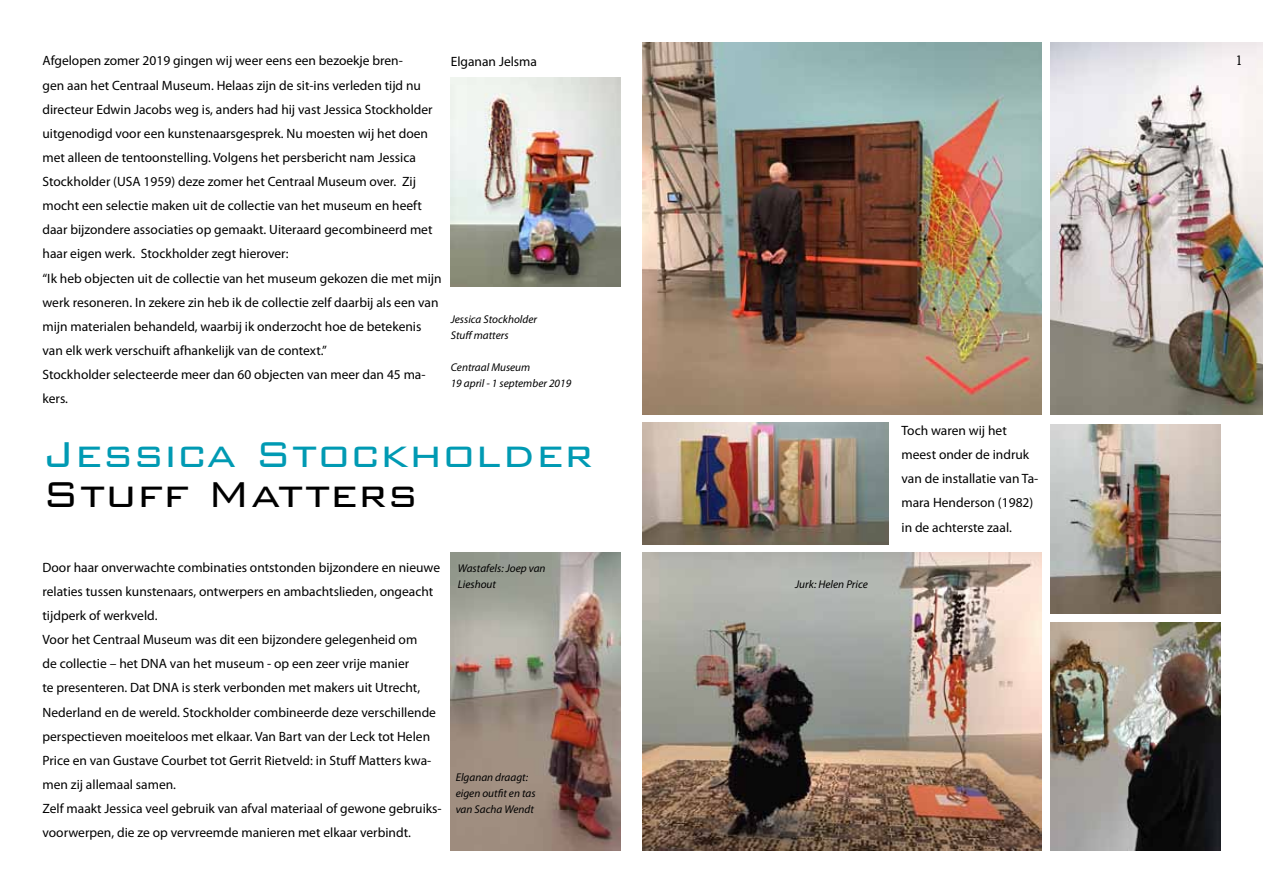
<style>
.page{position:relative;width:1263px;height:893px;background:#fff}
.page>*{position:absolute;margin:0;border:0;box-sizing:border-box;transform-origin:0 0}
.t1{font:300 48px "Bank Gothic BT";color:#009ab3}
.t2{font:300 48px "Bank Gothic BT";color:#000}
.t3{font:13.5px/24.2px "Myriad Pro";color:#000}
.t4{font:13.5px "Boton";color:#000}
.t5{font:italic 11.25px/16px "Myriad Pro";color:#000}
</style>
<div class="page">
<img style="left:1050px;top:43px;width:213px;height:371px">
<img style="left:451px;top:553px;width:170px;height:297px">
<img style="left:450px;top:78px;width:171px;height:209px">
<img style="left:642px;top:43px;width:400px;height:371px">
<img style="left:642px;top:553px;width:400px;height:297px">
<img style="left:1050px;top:622px;width:170px;height:228px">
<img style="left:1050px;top:424px;width:170px;height:189px">
<img style="left:642px;top:423px;width:247px;height:121px">
<p class="t3" style="left:43px;top:49px;width:401px">Afgelopen zomer 2019 gingen wij weer eens een bezoekje bren-<br>gen aan het Centraal Museum. Helaas zijn de sit-ins verleden tijd nu directeur Edwin Jacobs weg is, anders had hij vast Jessica Stockholder uitgenodigd voor een kunstenaarsgesprek. Nu moesten wij het doen met alleen de tentoonstelling. Volgens het persbericht nam Jessica Stockholder (USA 1959) deze zomer het Centraal Museum over. Zij mocht een selectie maken uit de collectie van het museum en heeft daar bijzondere associaties op gemaakt. Uiteraard gecombineerd met haar eigen werk. Stockholder zegt hierover:<br>“Ik heb objecten uit de collectie van het museum gekozen die met mijn werk resoneren. In zekere zin heb ik de collectie zelf daarbij als een van mijn materialen behandeld, waarbij ik onderzocht hoe de betekenis van elk werk verschuift afhankelijk van de context.”<br>Stockholder selecteerde meer dan 60 objecten van meer dan 45 ma&shy;kers.</p>
<p class="t3" style="left:451px;top:49px;width:88px">Elganan Jelsma</p>
<p class="t5" style="left:451px;top:311px;width:88px">Jessica Stockholder<br>Stuff matters</p>
<p class="t5" style="left:451px;top:359px;width:122px">Centraal Museum<br>19 april - 1 september 2019</p>
<h1 class="t1" style="left:43px;top:429px;width:552px">Jessica Stockholder</h1>
<h1 class="t2" style="left:43px;top:469px;width:377px">Stuff Matters</h1>
<p class="t3" style="left:43px;top:555px;width:401px">Door haar onverwachte combinaties ontstonden bijzondere en nieuwe relaties tussen kunstenaars, ontwerpers en ambachtslieden, ongeacht tijdperk of werkveld.<br>Voor het Centraal Museum was dit een bijzondere gelegenheid om<br>de collectie – het DNA van het museum - op een zeer vrije manier<br>te presenteren. Dat DNA is sterk verbonden met makers uit Utrecht, Nederland en de wereld. Stockholder combineerde deze verschillende perspectieven moeiteloos met elkaar. Van Bart van der Leck tot Helen Price en van Gustave Courbet tot Gerrit Rietveld: in Stuff Matters kwa&shy;men zij allemaal samen.<br>Zelf maakt Jessica veel gebruik van afval materiaal of gewone gebruiks&shy;voorwerpen, die ze op vervreemde manieren met elkaar verbindt.</p>
<p class="t5" style="left:458px;top:560px;width:89px">Wastafels: Joep van<br>Lieshout</p>
<p class="t5" style="left:456px;top:769px;width:81px">Elganan draagt: eigen outfit en tas van Sacha Wendt</p>
<p class="t5" style="left:795px;top:576px;width:74px">Jurk: Helen Price</p>
<p class="t3" style="left:901px;top:418px;width:138px">Toch waren wij het meest onder de indruk van de installatie van Ta&shy;mara Henderson (1982) in de achterste zaal.</p>
<p class="t4" style="left:1235px;top:53px;width:9px">1</p>
</div>
